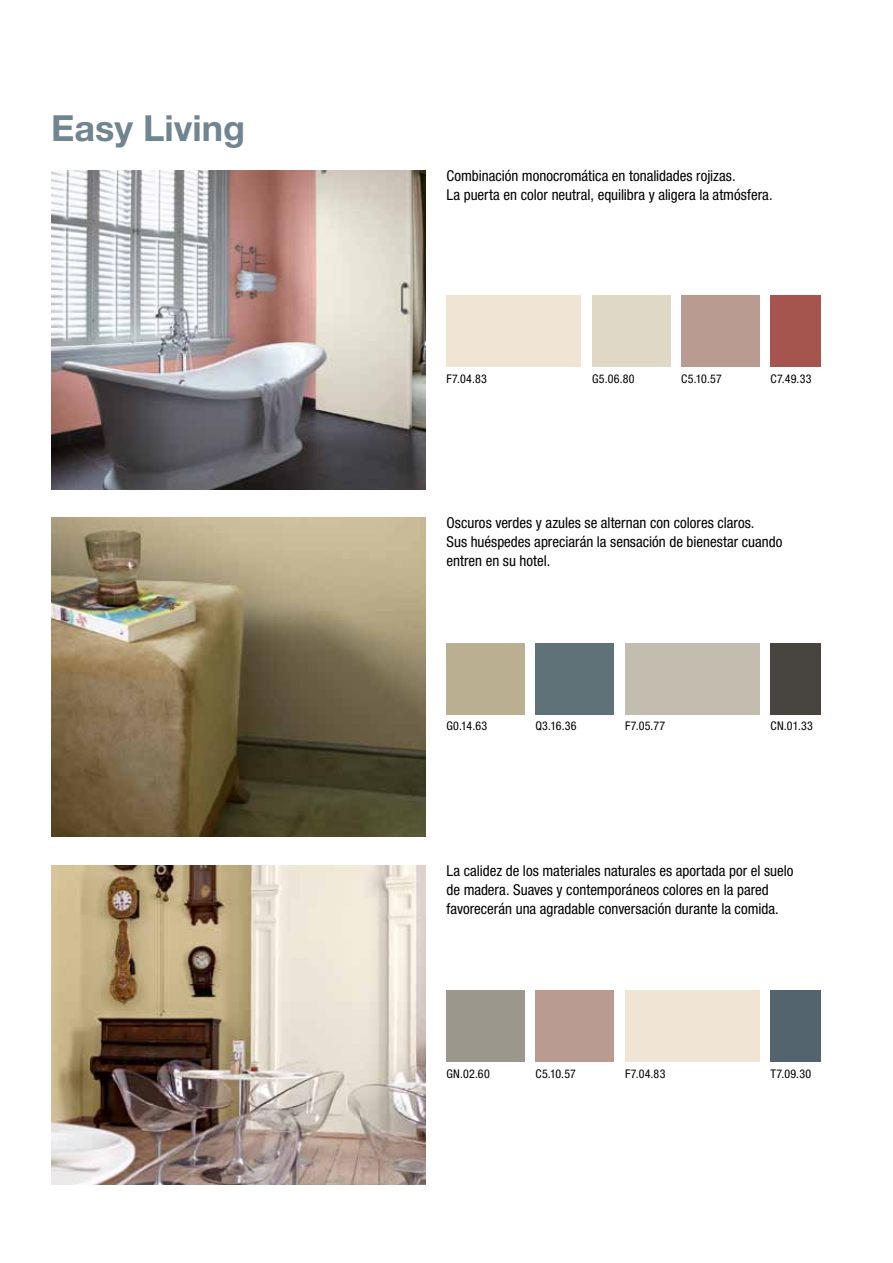
<style>
.page{position:relative;width:893px;height:1263px;background:#fff}
.page>*{position:absolute;margin:0;border:0;box-sizing:border-box;transform-origin:0 0}
.t1{font:700 36px "Helvetica Neue LT Pro";color:#718590}
.t2{font:condensed 15px/18.8px "Helvetica Neue LT Pro";color:#000}
.t3{font:condensed 12px "Helvetica Neue LT Pro";letter-spacing:.025em;color:#000}
</style>
<div class="page">
<img style="left:51px;top:170px;width:374px;height:319px">
<img style="left:51px;top:865px;width:374px;height:319px">
<img style="left:51px;top:518px;width:374px;height:319px">
<div style="left:446px;top:295px;width:135px;height:72px;background:#f0e5d5"></div>
<div style="left:592px;top:295px;width:78px;height:72px;background:#e0d8c7"></div>
<div style="left:681px;top:295px;width:78px;height:72px;background:#ba9b91"></div>
<div style="left:770px;top:295px;width:51px;height:72px;background:#a6544e"></div>
<div style="left:446px;top:643px;width:79px;height:71px;background:#bab091"></div>
<div style="left:535px;top:643px;width:79px;height:71px;background:#5f7277"></div>
<div style="left:625px;top:643px;width:134px;height:71px;background:#c3bdb0"></div>
<div style="left:770px;top:643px;width:51px;height:71px;background:#484540"></div>
<div style="left:446px;top:990px;width:79px;height:72px;background:#9b978d"></div>
<div style="left:535px;top:990px;width:79px;height:72px;background:#ba9b91"></div>
<div style="left:625px;top:990px;width:134px;height:72px;background:#f0e5d5"></div>
<div style="left:770px;top:990px;width:51px;height:72px;background:#54646e"></div>
<h1 class="t1" style="left:51px;top:105px;width:196px">Easy Living</h1>
<p class="t2" style="left:446px;top:166px;width:328px">Combinación monocromática en tonalidades rojizas.<br>La puerta en color neutral, equilibra y aligera la atmósfera.</p>
<p class="t3" style="left:446px;top:371px;width:42px">F7.04.83</p>
<p class="t3" style="left:592px;top:371px;width:44px">G5.06.80</p>
<p class="t3" style="left:681px;top:371px;width:42px">C5.10.57</p>
<p class="t3" style="left:770px;top:371px;width:42px">C7.49.33</p>
<p class="t2" style="left:446px;top:514px;width:337px">Oscuros verdes y azules se alternan con colores claros.<br>Sus huéspedes apreciarán la sensación de bienestar cuando entren en su hotel.</p>
<p class="t3" style="left:446px;top:719px;width:42px">G0.14.63</p>
<p class="t3" style="left:535px;top:719px;width:43px">Q3.16.36</p>
<p class="t3" style="left:625px;top:719px;width:42px">F7.05.77</p>
<p class="t3" style="left:770px;top:719px;width:44px">CN.01.33</p>
<p class="t2" style="left:446px;top:861px;width:348px">La calidez de los materiales naturales es aportada por el suelo de madera. Suaves y contemporáneos colores en la pared favorecerán una agradable conversación durante la comida.</p>
<p class="t3" style="left:446px;top:1067px;width:45px">GN.02.60</p>
<p class="t3" style="left:535px;top:1067px;width:42px">C5.10.57</p>
<p class="t3" style="left:625px;top:1067px;width:42px">F7.04.83</p>
<p class="t3" style="left:770px;top:1067px;width:42px">T7.09.30</p>
</div>
